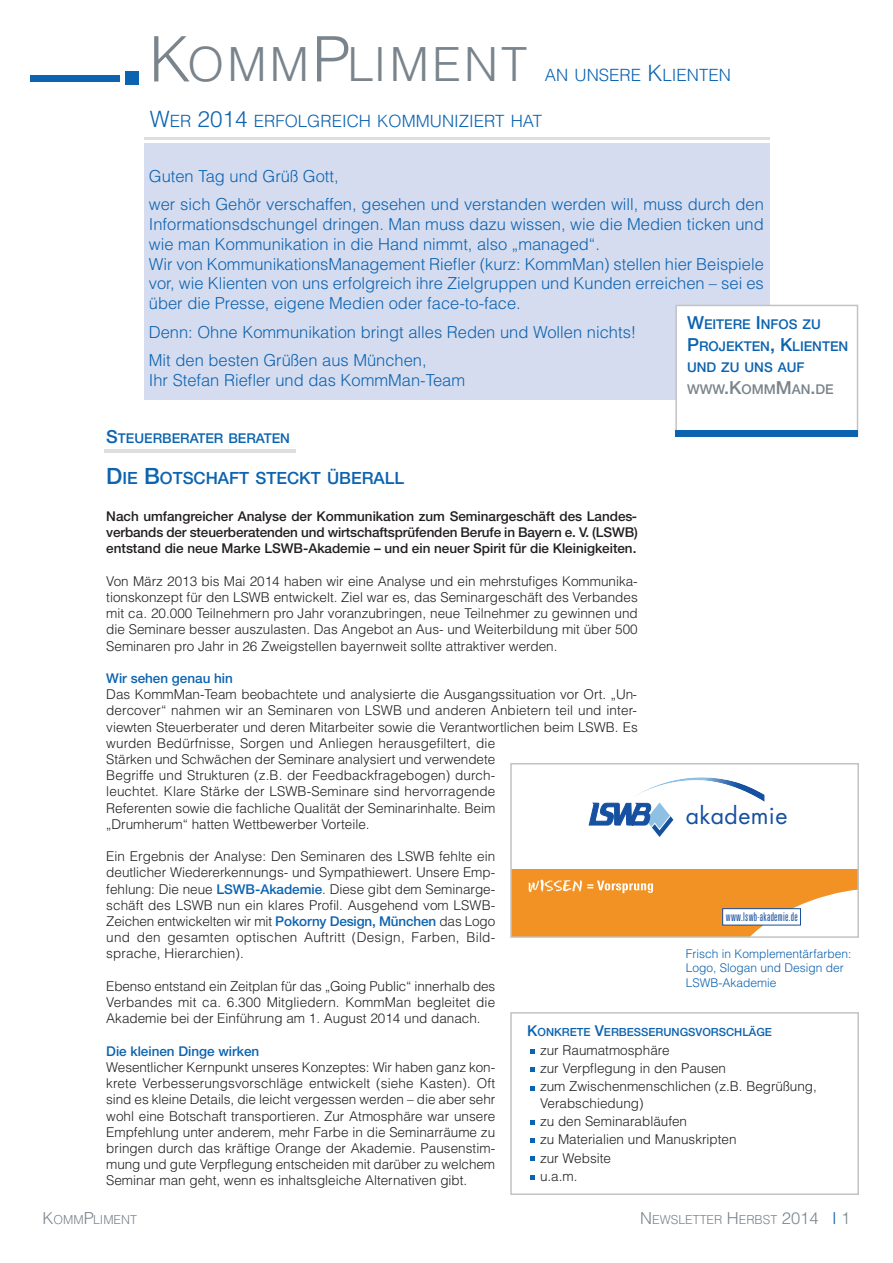
<style>
.page{position:relative;width:893px;height:1263px;background:#fff}
.page>*{position:absolute;margin:0;border:0;box-sizing:border-box;transform-origin:0 0}
.t1{font:300 47.1px "Helvetica";letter-spacing:.065em;color:#7a848c}
.t2{font:23.1px "Futura";letter-spacing:.015em;color:#1650a0}
.t3{font:300 16.95px "Helvetica";letter-spacing:-.005em;color:#0c63b0}
.t4{font:500 16.8px "Helvetica Neue LT";color:#0c63b0}
.t5{font:300 16.8px "Helvetica";color:#0c63b0}
.t6{font:300 16.5px/19.8px "Helvetica";color:#0c63b0}
.t7{font:300 13.5px/16.2px "Helvetica";color:#231f20;text-align:justify}
.t8{font:500 13.5px/16.2px "Helvetica Neue LT";color:#231f20;text-align:justify}
.t9{font:500 13.5px/21.6px "Helvetica Neue LT";color:#0c63b0}
.t10{font:300 12.3px "Helvetica";color:#7a848c}
.t11{font:300 12px/14.4px "Helvetica";color:#0c63b0}
.t12{font:300 ultra-condensed 12px "Univers";letter-spacing:.025em;color:#1650a0}
.t13{font:500 11.25px "Helvetica Neue LT";color:#0c63b0}
.s1{font-size:62.85px}
.s2{font-size:22.5px}
.s3{font-size:18px}
.s4{color:#7a848c}
.s5{font-size:18px;color:#7a848c}
.s6{font-family:"Helvetica Neue LT";font-weight:500;color:#0c63b0}
.s7{font-size:15px}
.s8{font-size:16.5px}
.s9{font-size:16.5px;color:#0c63b0}
</style>
<div class="page">
<div style="left:145px;top:143px;width:625px;height:256px;background:#d5dcef"></div>
<div style="left:677px;top:306px;width:180px;height:129px;background:#fff"></div>
<div style="left:675px;top:305px;width:183px;height:132px;border:2px solid #c1c3c6"></div>
<div style="left:675px;top:430px;width:183px;height:6px;background:#0c63b0"></div>
<hr style="left:104px;top:450px;width:192px;height:3px;background:#dddee0">
<hr style="left:145px;top:137px;width:625px;height:3px;background:#dddee0">
<div style="left:126px;top:71px;width:13px;height:13px;background:#0c63b0"></div>
<div style="left:30px;top:75px;width:90px;height:6px;background:#0c63b0"></div>
<div style="left:512px;top:869px;width:345px;height:67px;background:#f29124"></div>
<svg style="left:732px;top:889px;width:124px;height:46px"></svg>
<div style="left:723px;top:909px;width:77px;height:16px;background:#fff"></div>
<div style="left:722px;top:908px;width:79px;height:17px;border:1px solid #1650a0"></div>
<img style="left:637px;top:794px;width:128px;height:8px">
<svg style="left:589px;top:802px;width:84px;height:35px"></svg>
<svg style="left:528px;top:879px;width:125px;height:14px"></svg>
<div style="left:510px;top:763px;width:349px;height:175px;border:2px solid #c1c3c6"></div>
<div style="left:510px;top:1012px;width:349px;height:183px;border:2px solid #c1c3c6"></div>
<svg style="left:530px;top:1049px;width:5px;height:4px"></svg>
<svg style="left:530px;top:1067px;width:5px;height:5px"></svg>
<svg style="left:530px;top:1086px;width:5px;height:4px"></svg>
<svg style="left:530px;top:1120px;width:5px;height:4px"></svg>
<svg style="left:530px;top:1138px;width:5px;height:5px"></svg>
<svg style="left:530px;top:1156px;width:5px;height:5px"></svg>
<svg style="left:530px;top:1175px;width:5px;height:4px"></svg>
<h1 class="t1" style="left:149px;top:27px;width:380px"><span class="s1">K</span>OMM<span class="s1">P</span>LIMENT</h1>
<p class="t5" style="left:545px;top:62px;width:187px">AN UNSERE <span class="s2">K</span>LIENTEN</p>
<p class="t3" style="left:150px;top:107px;width:394px"><span class="s2">W</span>ER <span class="s2">2014</span> ERFOLGREICH KOMMUNIZIERT HAT</p>
<p class="t6" style="left:149px;top:161px;width:616px;line-height:28.3px">Guten Tag und Grüß Gott,<br>wer sich Gehör verschaffen, gesehen und verstanden werden will, muss durch den</p>
<p class="t6" style="left:149px;top:214px;width:616px">Informationsdschungel dringen. Man muss dazu wissen, wie die Medien ticken und wie man Kommunikation in die Hand nimmt, also „managed“.<br>Wir von KommunikationsManagement Riefler (kurz: KommMan) stellen hier Beispiele vor, wie Klienten von uns erfolgreich ihre Zielgruppen und Kunden erreichen – sei es über die Presse, eigene Medien oder face-to-face.</p>
<p class="t6" style="left:149px;top:317px;width:489px;line-height:28.3px">Denn: Ohne Kommunikation bringt alles Reden und Wollen nichts!<br>Mit den besten Grüßen aus München,</p>
<p class="t6" style="left:149px;top:369px;width:318px">Ihr Stefan Riefler und das KommMan-Team</p>
<p class="t9" style="left:687px;top:315px;width:163px"><span class="s3">W</span>EITERE <span class="s3">I</span>NFOS ZU<br><span class="s3">P</span>ROJEKTEN<span class="s3">, K</span>LIENTEN<br>UND ZU UNS AUF<br><span class="s4">WWW</span><span class="s5">.K</span><span class="s4">OMM</span><span class="s5">M</span><span class="s4">AN</span><span class="s5">.</span><span class="s4">DE</span></p>
<p class="t9" style="left:106px;top:429px;width:185px"><span class="s3">S</span>TEUERBERATER BERATEN</p>
<p class="t4" style="left:106px;top:472px;width:299px"><span class="s2">D</span>IE <span class="s2">B</span>OTSCHAFT STECKT ÜBERALL</p>
<p class="t8" style="left:106px;top:509px;width:533px">Nach umfangreicher Analyse der Kommunikation zum Seminargeschäft des Landes&shy;verbands der steuerberatenden und wirtschaftsprüfenden Berufe in Bayern e. V. (LSWB) entstand die neue Marke LSWB-Akademie – und ein neuer Spirit für die Kleinigkeiten.</p>
<p class="t7" style="left:106px;top:572px;width:533px">Von März 2013 bis Mai 2014 haben wir eine Analyse und ein mehrstufiges Kommunika&shy;tionskonzept für den LSWB entwickelt. Ziel war es, das Seminargeschäft des Verbandes mit ca. 20.000 Teilnehmern pro Jahr voranzubringen, neue Teilnehmer zu gewinnen und die Seminare besser auszulasten. Das Angebot an Aus- und Weiterbildung mit über 500<br>Seminaren pro Jahr in 26 Zweigstellen bayernweit sollte attraktiver werden.</p>
<p class="t9" style="left:106px;top:668px;width:128px">Wir sehen genau hin</p>
<p class="t7" style="left:106px;top:686px;width:533px;text-align:left">Das KommMan-Team beobachtete und analysierte die Ausgangssituation vor Ort. „Un&shy;dercover“ nahmen wir an Seminaren von LSWB und anderen Anbietern teil und inter&shy;viewten Steuerberater und deren Mitarbeiter sowie die Verantwortlichen beim LSWB. Es wurden Bedürfnisse, Sorgen und Anliegen herausgefiltert, die<br>Stärken und Schwächen der Seminare analysiert und verwendete<br>Begriffe und Strukturen (z.B. der Feedbackfragebogen) durch-<br>leuchtet. Klare Stärke der LSWB-Seminare sind hervorragende<br>Referenten sowie die fachliche Qualität der Seminarinhalte. Beim<br>„Drumherum“ hatten Wettbewerber Vorteile.</p>
<p class="t7" style="left:106px;top:848px;width:390px">Ein Ergebnis der Analyse: Den Seminaren des LSWB fehlte ein deutlicher Wiedererkennungs- und Sympathiewert. Unsere Emp&shy;fehlung: Die neue <span class="s6">LSWB-Akademie</span>. Diese gibt dem Seminarge&shy;schäft des LSWB nun ein klares Profil. Ausgehend vom LSWB-Zeichen entwickelten wir mit <span class="s6">Pokorny Design, München</span> das Logo und den gesamten optischen Auftritt (Design, Farben, Bild&shy;sprache, Hierarchien).</p>
<p class="t7" style="left:106px;top:977px;width:390px">Ebenso entstand ein Zeitplan für das „Going Public“ innerhalb des Verbandes mit ca. 6.300 Mitgliedern. KommMan begleitet die Akademie bei der Einführung am 1. August 2014 und danach.</p>
<p class="t9" style="left:106px;top:1042px;width:155px">Die kleinen Dinge wirken</p>
<p class="t7" style="left:106px;top:1058px;width:391px">Wesentlicher Kernpunkt unseres Konzeptes: Wir haben ganz kon&shy;krete Verbesserungsvorschläge entwickelt (siehe Kasten). Oft sind es kleine Details, die leicht vergessen werden – die aber sehr wohl eine Botschaft transportieren. Zur Atmosphäre war unsere Empfehlung unter anderem, mehr Farbe in die Seminarräume zu bringen durch das kräftige Orange der Akademie. Pausenstim&shy;mung und gute Verpflegung entscheiden mit darüber zu welchem Seminar man geht, wenn es inhaltsgleiche Alternativen gibt.</p>
<h2 class="t2" style="left:686px;top:805px;width:103px">akademie</h2>
<p class="t12" style="left:726px;top:912px;width:73px">www.lswb-akademie.de</p>
<p class="t11" style="left:686px;top:946px;width:167px">Frisch in Komplementärfarben:<br>Logo, Slogan und Design der<br>LSWB-Akademie</p>
<p class="t13" style="left:527px;top:1027px;width:246px"><span class="s7">K</span>ONKRETE <span class="s7">V</span>ERBESSERUNGSVORSCHLÄGE</p>
<p class="t7" style="left:540px;top:1040px;width:278px;line-height:18.3px;text-align:left">zur Raumatmosphäre<br>zur Verpflegung in den Pausen<br>zum Zwischenmenschlichen (z.B. Begrüßung,</p>
<p class="t7" style="left:540px;top:1093px;width:198px;line-height:18.3px;text-align:left">Verabschiedung)<br>zu den Seminarabläufen<br>zu Materialien und Manuskripten zur Website<br>u.a.m.</p>
<p class="t10" style="left:43px;top:1209px;width:96px"><span class="s8">K</span>OMM<span class="s8">P</span>LIMENT</p>
<p class="t10" style="left:640px;top:1209px;width:212px"><span class="s8">N</span>EWSLETTER <span class="s8">H</span>ERBST <span class="s8">2014</span> <span class="s9">I</span> <span class="s8">1</span></p>
</div>
